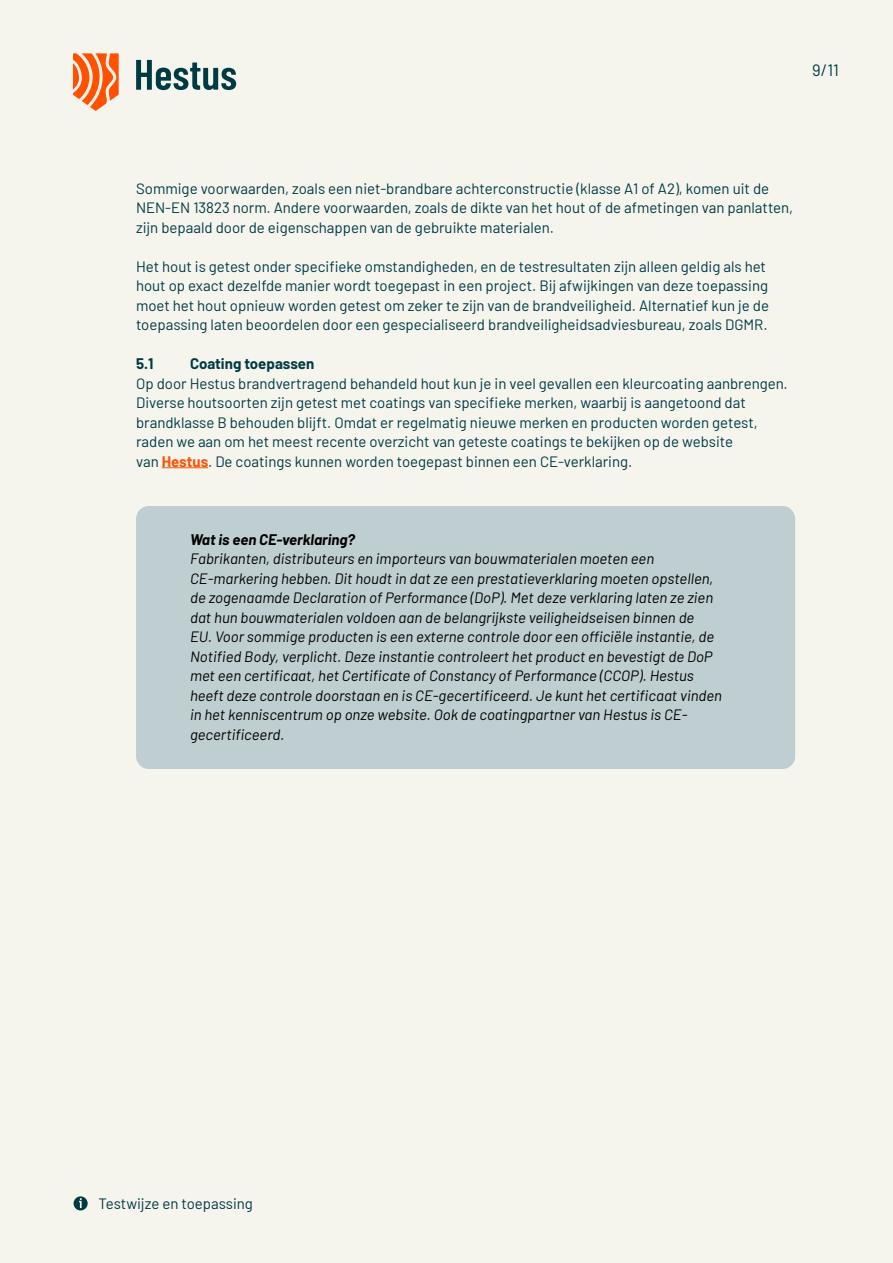
<style>
.page{position:relative;width:893px;height:1263px;background:#f5f5ee}
.page>*{position:absolute;margin:0;border:0;box-sizing:border-box;transform-origin:0 0}
.t1{font:16.5px "Barlow";color:#003a43}
.t2{font:15px/19.5px "Barlow";color:#003a43}
.t3{font:italic 15px/19.5px "Barlow";color:#000}
.t4{font:italic 700 15px "Barlow";color:#000}
.t5{font:700 15px "Barlow";color:#003a43}
.s1{font-weight:700;color:#ff5100}
</style>
<div class="page">
<svg style="left:136px;top:60px;width:100px;height:30px"></svg>
<svg style="left:73px;top:53px;width:46px;height:58px"></svg>
<svg style="left:74px;top:1196px;width:14px;height:14px"></svg>
<div style="left:136px;top:506px;width:659px;height:263px;background:#bfced0;border-radius:13px"></div>
<hr style="left:162px;top:467px;width:46px;height:1px;background:#ff5100">
<p class="t1" style="left:812px;top:59px;width:28px">9/11</p>
<p class="t2" style="left:136px;top:177px;width:658px">Sommige voorwaarden, zoals een niet-brandbare achterconstructie (klasse A1 of A2), komen uit de<br>NEN-EN 13823 norm. Andere voorwaarden, zoals de dikte van het hout of de afmetingen van panlatten, zijn bepaald door de eigenschappen van de gebruikte materialen.</p>
<p class="t2" style="left:136px;top:255px;width:634px">Het hout is getest onder specifieke omstandigheden, en de testresultaten zijn alleen geldig als het hout op exact dezelfde manier wordt toegepast in een project. Bij afwijkingen van deze toepassing moet het hout opnieuw worden getest om zeker te zijn van de brandveiligheid. Alternatief kun je de toepassing laten beoordelen door een gespecialiseerd brandveiligheidsadviesbureau, zoals DGMR.</p>
<p class="t5" style="left:136px;top:353px;width:19px">5.1</p>
<p class="t5" style="left:190px;top:353px;width:126px">Coating toepassen</p>
<p class="t2" style="left:136px;top:372px;width:653px">Op door Hestus brandvertragend behandeld hout kun je in veel gevallen een kleurcoating aanbrengen.<br>Diverse houtsoorten zijn getest met coatings van specifieke merken, waarbij is aangetoond dat brandklasse B behouden blijft. Omdat er regelmatig nieuwe merken en producten worden getest, raden we aan om het meest recente overzicht van geteste coatings te bekijken op de website<br>van <span class="s1">Hestus</span>. De coatings kunnen worden toegepast binnen een CE-verklaring.</p>
<p class="t4" style="left:190px;top:528px;width:167px">Wat is een CE-verklaring?</p>
<p class="t3" style="left:190px;top:548px;width:533px">Fabrikanten, distributeurs en importeurs van bouwmaterialen moeten een CE-markering hebben. Dit houdt in dat ze een prestatieverklaring moeten opstellen, de zogenaamde Declaration of Performance (DoP). Met deze verklaring laten ze zien dat hun bouwmaterialen voldoen aan de belangrijkste veiligheidseisen binnen de<br>EU. Voor sommige producten is een externe controle door een officiële instantie, de Notified Body, verplicht. Deze instantie controleert het product en bevestigt de DoP met een certificaat, het Certificate of Constancy of Performance (CCOP). Hestus heeft deze controle doorstaan en is CE-gecertificeerd. Je kunt het certificaat vinden in het kenniscentrum op onze website. Ook de coatingpartner van Hestus is CE&shy;gecertificeerd.</p>
<p class="t2" style="left:98px;top:1193px;width:156px">Testwijze en toepassing</p>
</div>
